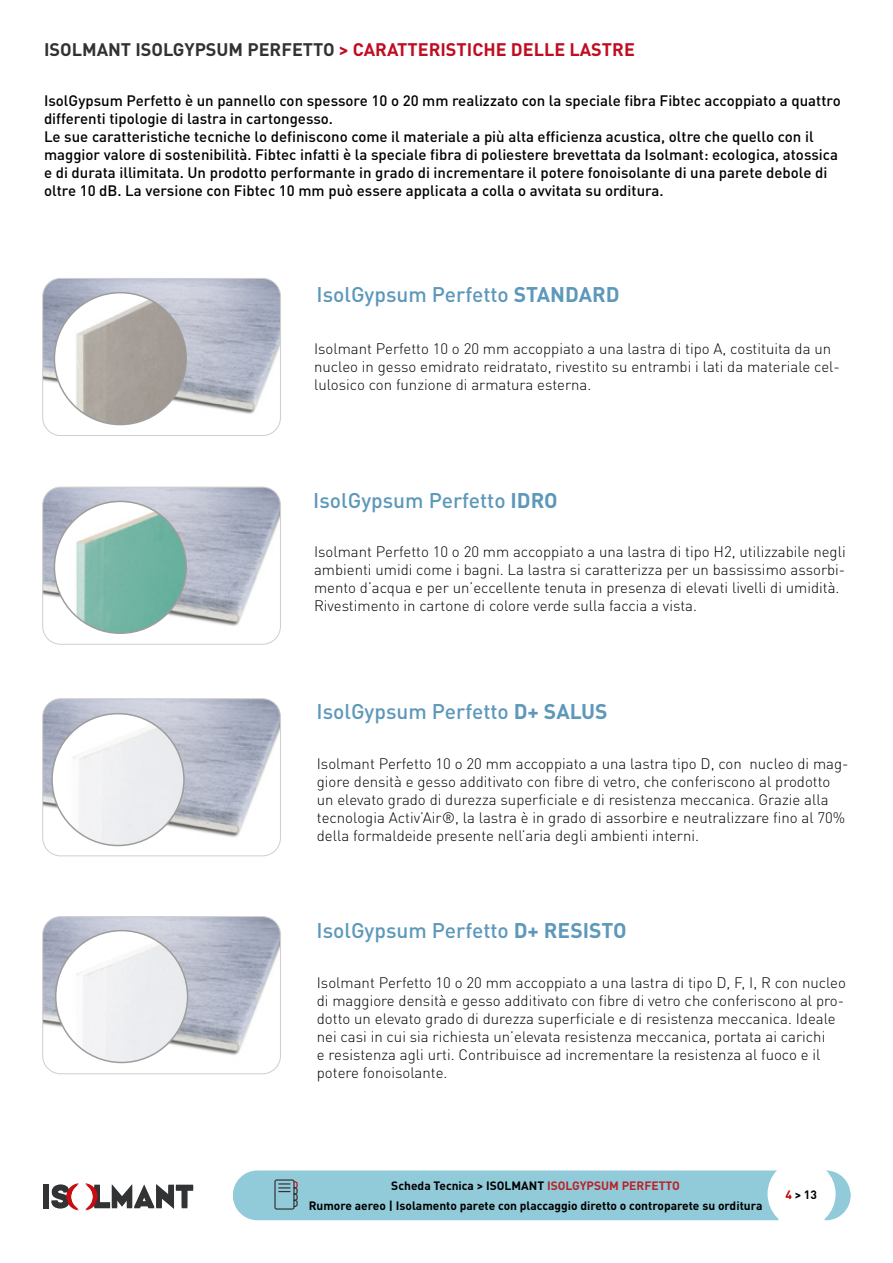
<style>
.page{position:relative;width:893px;height:1263px;background:#fff}
.page>*{position:absolute;margin:0;border:0;box-sizing:border-box;transform-origin:0 0}
.t1{font:500 21px "DIN Pro";color:#5d98ba}
.t2{font:700 18px "DIN Pro";color:#c00c21}
.t3{font:300 15px/18px "DIN Pro";color:#000}
.t4{font:500 15px/18px "DIN Pro";color:#000}
.t5{font:700 12px "DIN Pro";color:#000}
.s1{color:#323232}
.s2{font-weight:700}
.s3{color:#ba2229}
.s4{color:#c00000}
</style>
<div class="page">
<div style="left:43px;top:1186px;width:6px;height:22px;background:#323335"></div>
<div style="left:43px;top:1185px;width:6px;height:22px;background:#323335"></div>
<svg style="left:85px;top:1183px;width:108px;height:27px"></svg>
<svg style="left:51px;top:1183px;width:28px;height:27px"></svg>
<div style="left:233px;top:1170px;width:617px;height:49px;background:#91cad8;border-radius:24px"></div>
<svg style="left:274px;top:1179px;width:24px;height:31px"></svg>
<div style="left:767px;top:1160px;width:69px;height:68px;background:#fff;border-radius:50%"></div>
<img style="left:43px;top:278px;width:236px;height:151px">
<div style="left:43px;top:278px;width:238px;height:158px;border:1px solid #cecece;border-radius:18px"></div>
<img style="left:58px;top:293px;width:128px;height:131px">
<img style="left:43px;top:487px;width:237px;height:154px">
<div style="left:43px;top:487px;width:238px;height:157px;border:1px solid #cecece;border-radius:18px"></div>
<img style="left:54px;top:501px;width:132px;height:132px;border-radius:66px">
<img style="left:43px;top:699px;width:237px;height:154px">
<div style="left:43px;top:698px;width:238px;height:158px;border:1px solid #cecece;border-radius:18px"></div>
<img style="left:52px;top:714px;width:132px;height:131px;border-radius:66px">
<img style="left:43px;top:917px;width:237px;height:153px">
<div style="left:43px;top:916px;width:238px;height:158px;border:1px solid #cecece;border-radius:18px"></div>
<img style="left:56px;top:931px;width:132px;height:131px;border-radius:66px">
<p class="t2" style="left:44px;top:34px;width:592px"><span class="s1">ISOLMANT ISOLGYPSUM PERFETTO</span> &gt; CARATTERISTICHE DELLE LASTRE</p>
<p class="t4" style="left:44px;top:90px;width:798px">IsolGypsum Perfetto è un pannello con spessore 10 o 20 mm realizzato con la speciale fibra Fibtec accoppiato a quattro differenti tipologie di lastra in cartongesso.<br>Le sue caratteristiche tecniche lo definiscono come il materiale a più alta efficienza acustica, oltre che quello con il maggior valore di sostenibilità. Fibtec infatti è la speciale fibra di poliestere brevettata da Isolmant: ecologica, atossica e di durata illimitata. Un prodotto performante in grado di incrementare il potere fonoisolante di una parete debole di oltre 10 dB. La versione con Fibtec 10 mm può essere applicata a colla o avvitata su orditura.</p>
<h1 class="t1" style="left:317px;top:278px;width:305px">IsolGypsum Perfetto <span class="s2">STANDARD</span></h1>
<p class="t3" style="left:314px;top:338px;width:527px">Isolmant Perfetto 10 o 20 mm accoppiato a una lastra di tipo A, costituita da un nucleo in gesso emidrato reidratato, rivestito su entrambi i lati da materiale cel&shy;lulosico con funzione di armatura esterna.</p>
<h1 class="t1" style="left:313px;top:483px;width:246px">IsolGypsum Perfetto <span class="s2">IDRO</span></h1>
<p class="t3" style="left:314px;top:541px;width:533px">Isolmant Perfetto 10 o 20 mm accoppiato a una lastra di tipo H2, utilizzabile negli ambienti umidi come i bagni. La lastra si caratterizza per un bassissimo assorbi&shy;mento d’acqua e per un’eccellente tenuta in presenza di elevati livelli di umidità.<br>Rivestimento in cartone di colore verde sulla faccia a vista.</p>
<h1 class="t1" style="left:317px;top:694px;width:292px">IsolGypsum Perfetto <span class="s2">D+ SALUS</span></h1>
<p class="t3" style="left:317px;top:753px;width:533px">Isolmant Perfetto 10 o 20 mm accoppiato a una lastra tipo D, con nucleo di mag&shy;giore densità e gesso additivato con fibre di vetro, che conferiscono al prodotto un elevato grado di durezza superficiale e di resistenza meccanica. Grazie alla tecnologia Activ’Air®, la lastra è in grado di assorbire e neutralizzare fino al 70% della formaldeide presente nell’aria degli ambienti interni.</p>
<h1 class="t1" style="left:317px;top:913px;width:312px">IsolGypsum Perfetto <span class="s2">D+ RESISTO</span></h1>
<p class="t3" style="left:317px;top:972px;width:531px">Isolmant Perfetto 10 o 20 mm accoppiato a una lastra di tipo D, F, I, R con nucleo di maggiore densità e gesso additivato con fibre di vetro che conferiscono al pro&shy;dotto un elevato grado di durezza superficiale e di resistenza meccanica. Ideale nei casi in cui sia richiesta un’elevata resistenza meccanica, portata ai carichi<br>e resistenza agli urti. Contribuisce ad incrementare la resistenza al fuoco e il potere fonoisolante.</p>
<p class="t5" style="left:391px;top:1176px;width:290px">Scheda Tecnica &gt; ISOLMANT <span class="s3">ISOLGYPSUM PERFETTO</span></p>
<p class="t5" style="left:309px;top:1197px;width:455px">Rumore aereo | Isolamento parete con placcaggio diretto o controparete su orditura</p>
<p class="t5" style="left:785px;top:1185px;width:33px"><span class="s4">4</span>&gt; 13</p>
</div>
